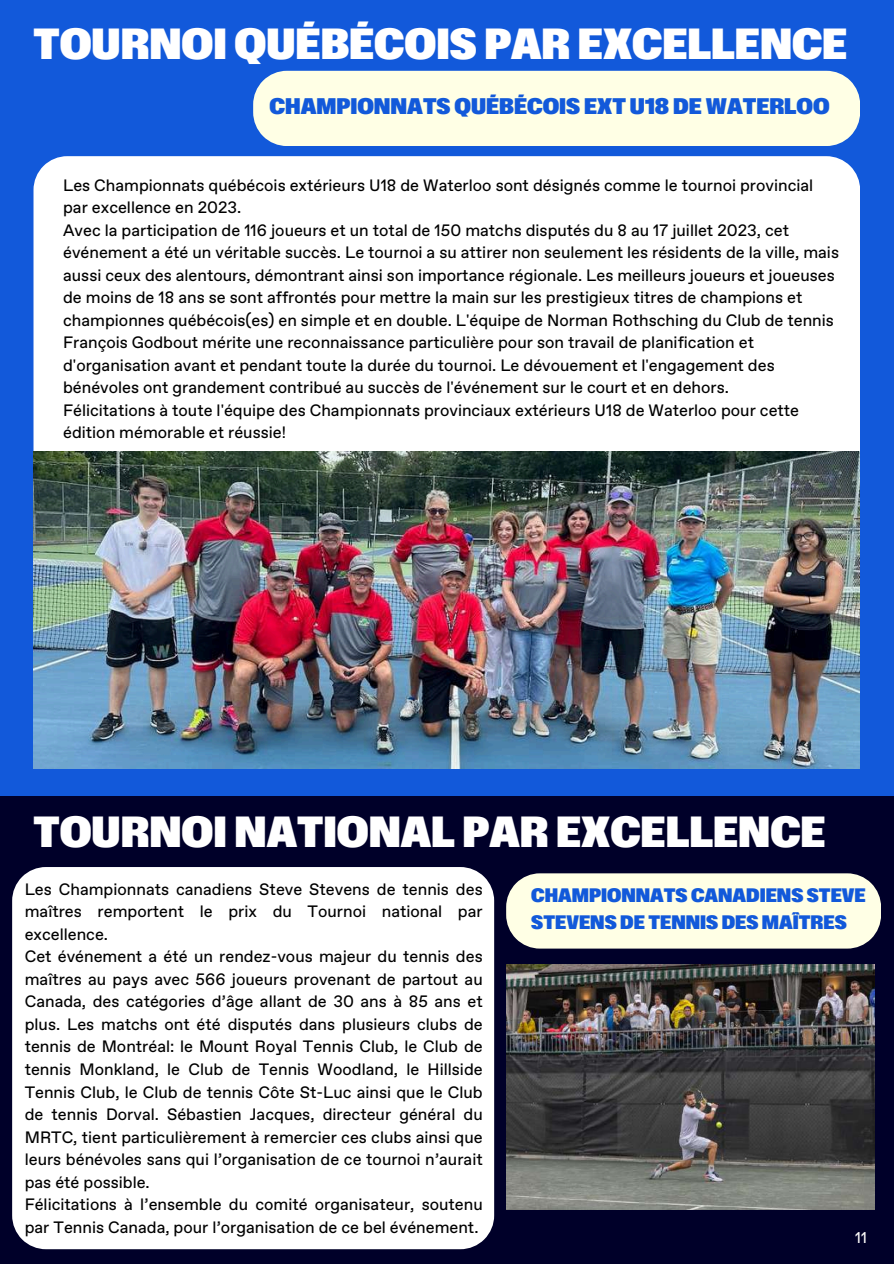
<style>
.page{position:relative;width:894px;height:1264px;background:#fff}
.page>*{position:absolute;margin:0;border:0;box-sizing:border-box;transform-origin:0 0}
.t1{font:semi-condensed 43.5px "ABC Gravity";color:#fff}
.t2{font:semi-condensed 22.65px "ABC Gravity";color:#1259da}
.t3{font:semi-condensed 19.5px/27px "ABC Gravity";color:#1259da}
.t4{font:16.5px/22.5px "ABC Favorit";color:#000}
.t5{font:15.6px "ABC Favorit";color:#faf9f8}
</style>
<div class="page">
<div style="left:0;top:0;width:893px;height:1263px;background:#000029"></div>
<div style="left:0;top:0;width:893px;height:795px;background:#1259da"></div>
<div style="left:33px;top:156px;width:826px;height:296px;background:#fff"></div>
<div style="left:506px;top:873px;width:374px;height:75px;background:#ffffe5"></div>
<div style="left:12px;top:867px;width:482px;height:382px;background:#fff"></div>
<div style="left:253px;top:71px;width:606px;height:75px;background:#ffffe5"></div>
<img style="left:33px;top:452px;width:826px;height:316px">
<img style="left:506px;top:964px;width:368px;height:245px">
<h1 class="t1" style="left:33px;top:18px;width:815px">TOURNOI QUÉBÉCOIS PAR EXCELLENCE</h1>
<h2 class="t2" style="left:269px;top:93px;width:561px">CHAMPIONNATS QUÉBÉCOIS EXT U18 DE WATERLOO</h2>
<p class="t4" style="left:63px;top:174px;width:777px">Les Championnats québécois extérieurs U18 de Waterloo sont désignés comme le tournoi provincial par excellence en 2023.<br>Avec la participation de 116 joueurs et un total de 150 matchs disputés du 8 au 17 juillet 2023, cet événement a été un véritable succès. Le tournoi a su attirer non seulement les résidents de la ville, mais aussi ceux des alentours, démontrant ainsi son importance régionale. Les meilleurs joueurs et joueuses de moins de 18 ans se sont affrontés pour mettre la main sur les prestigieux titres de champions et championnes québécois(es) en simple et en double. L'équipe de Norman Rothsching du Club de tennis François Godbout mérite une reconnaissance particulière pour son travail de planification et d'organisation avant et pendant toute la durée du tournoi. Le dévouement et l'engagement des bénévoles ont grandement contribué au succès de l'événement sur le court et en dehors.<br>Félicitations à toute l'équipe des Championnats provinciaux extérieurs U18 de Waterloo pour cette édition mémorable et réussie!</p>
<h1 class="t1" style="left:33px;top:806px;width:793px">TOURNOI NATIONAL PAR EXCELLENCE</h1>
<p class="t4" style="left:25px;top:877px;width:459px">Les Championnats canadiens Steve Stevens de tennis des maîtres remportent le prix du Tournoi national par excellence.<br>Cet événement a été un rendez-vous majeur du tennis des maîtres au pays avec 566 joueurs provenant de partout au Canada, des catégories d’âge allant de 30 ans à 85 ans et plus. Les matchs ont été disputés dans plusieurs clubs de tennis de Montréal: le Mount Royal Tennis Club, le Club de tennis Monkland, le Club de Tennis Woodland, le Hillside Tennis Club, le Club de tennis Côte St-Luc ainsi que le Club de tennis Dorval. Sébastien Jacques, directeur général du MRTC, tient particulièrement à remercier ces clubs ainsi que leurs bénévoles sans qui l’organisation de ce tournoi n’aurait pas été possible.<br>Félicitations à l’ensemble du comité organisateur, soutenu par Tennis Canada, pour l’organisation de ce bel événement.</p>
<p class="t3" style="left:531px;top:882px;width:336px">CHAMPIONNATS CANADIENS STEVE<br>STEVENS DE TENNIS DES MAÎTRES</p>
<p class="t5" style="left:854px;top:1226px;width:13px">11</p>
</div>
